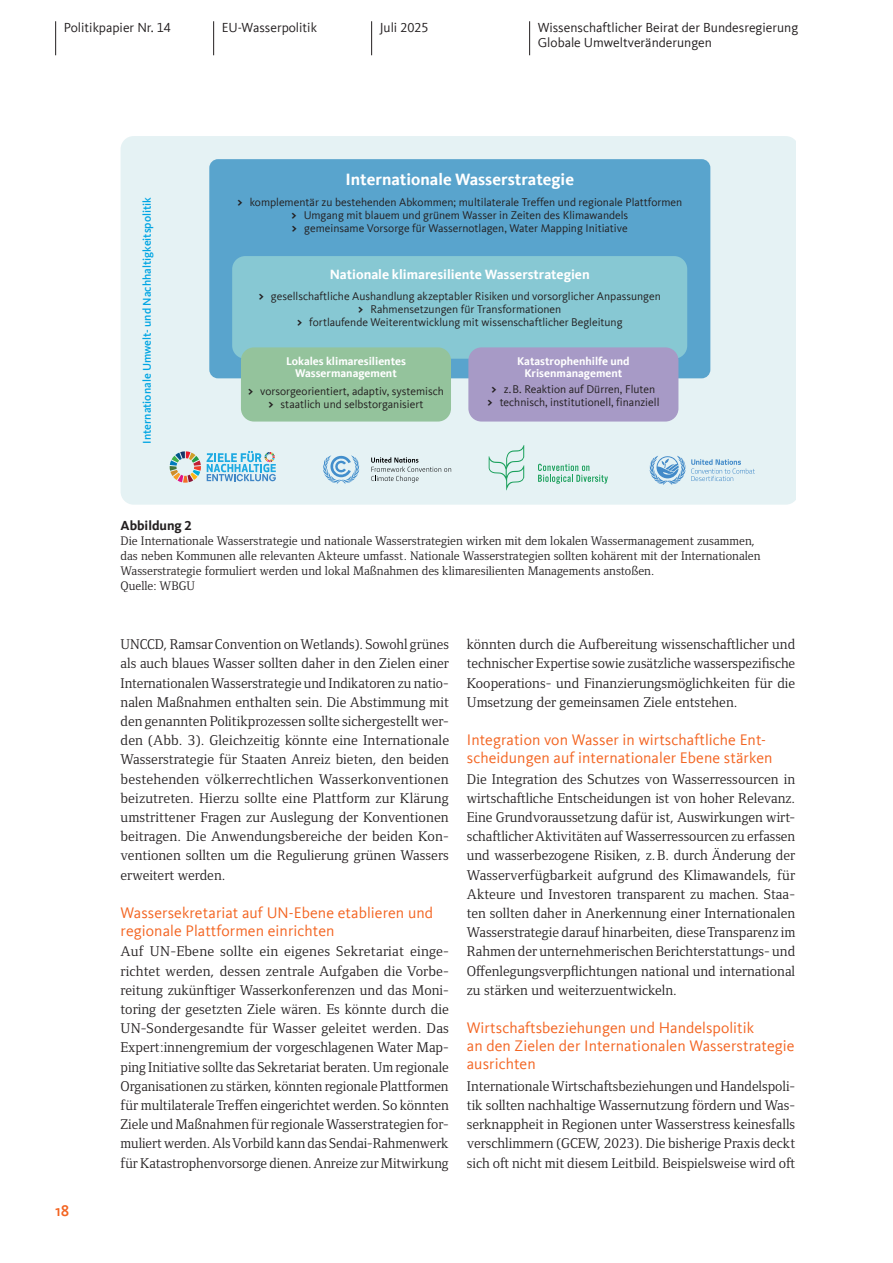
<style>
.page{position:relative;width:893px;height:1263px;background:#fff}
.page>*{position:absolute;margin:0;border:0;box-sizing:border-box;transform-origin:0 0}
.t1{font:700 16.8px "Kievit Offc";color:#fff}
.t2{font:500 16.2px "Kievit Sc Offc";color:#f36421}
.t3{font:15.75px/18px "Kievit Offc";letter-spacing:.005em;color:#f36421}
.t4{font:14.55px/19.2px "Foundry Form Serif";color:#231f20;text-align:justify}
.t5{font:700 13.8px "Kievit Offc";color:#fff}
.t6{font:13.5px/15.8px "Kievit Offc";color:#231f20}
.t7{font:700 13.5px "Kievit Offc";color:#231f20}
.t8{font:12.75px/15px "Foundry Form Serif";color:#231f20}
.t9{font:11.55px/13px "Kievit Offc";color:#231f20;text-align:center}
.t10{font:700 11.55px/12.3px "Kievit Offc";color:#fff;text-align:center}
.t11{font:500 11.55px "Kievit Offc";color:#00a5e3}
.s1{font-weight:700;font-size:13.05px}
</style>
<div class="page">
<div style="left:121px;top:136px;width:674px;height:369px;background:#e5f2f4"></div>
<div style="left:209px;top:159px;width:501px;height:219px;background:#59a4cd;border-radius:9px"></div>
<div style="left:232px;top:256px;width:455px;height:103px;background:#87c8d3;border-radius:13px"></div>
<div style="left:241px;top:347px;width:210px;height:75px;background:#94c39c;border-radius:13px"></div>
<div style="left:468px;top:347px;width:210px;height:75px;background:#a79ac6;border-radius:13px"></div>
<svg style="left:649px;top:455px;width:106px;height:30px;background:#c2dbea"></svg>
<svg style="left:207px;top:451px;width:69px;height:30px;background:#9acfe6"></svg>
<svg style="left:170px;top:451px;width:31px;height:32px"></svg>
<svg style="left:323px;top:454px;width:36px;height:30px"></svg>
<svg style="left:371px;top:457px;width:80px;height:26px;background:#ccd7d9"></svg>
<svg style="left:489px;top:445px;width:35px;height:45px;background:#cce7e1"></svg>
<svg style="left:538px;top:464px;width:70px;height:20px"></svg>
<hr style="left:55px;top:21px;width:1px;height:34px;background:#231f20">
<hr style="left:213px;top:21px;width:1px;height:34px;background:#231f20">
<hr style="left:371px;top:21px;width:1px;height:34px;background:#231f20">
<hr style="left:529px;top:21px;width:1px;height:34px;background:#231f20">
<p class="t6" style="left:64px;top:19px;width:109px">Politikpapier Nr. 14</p>
<p class="t6" style="left:222px;top:19px;width:97px">EU-Wasserpolitik</p>
<p class="t6" style="left:380px;top:19px;width:50px">Juli 2025</p>
<p class="t6" style="left:538px;top:19px;width:262px">Wissenschaftlicher Beirat der Bundesregierung<br>Globale Umweltveränderungen</p>
<p class="t11" style="left:141px;top:444px;width:248px;rotate:-90deg">Internationale Umwelt- und Nachhaltigkeitspolitik</p>
<p class="t1" style="left:346px;top:170px;width:230px">Internationale Wasserstrategie</p>
<p class="t9" style="left:237px;top:196px;width:446px"><span class="s1">&gt;</span> komplementär zu bestehenden Abkommen; multilaterale Treffen und regionale Plattformen <span class="s1">&gt;</span> Umgang mit blauem und grünem Wasser in Zeiten des Klimawandels<br><span class="s1">&gt;</span> gemeinsame Vorsorge für Wassernotlagen, Water Mapping Initiative</p>
<p class="t5" style="left:330px;top:267px;width:262px">Nationale klimaresiliente Wasserstrategien</p>
<p class="t9" style="left:259px;top:290px;width:404px"><span class="s1">&gt;</span> gesellschaftliche Aushandlung akzeptabler Risiken und vorsorglicher Anpassungen <span class="s1">&gt;</span> Rahmensetzungen für Transformationen<br><span class="s1">&gt;</span> fortlaufende Weiterentwicklung mit wissenschaftlicher Begleitung</p>
<p class="t10" style="left:286px;top:355px;width:121px">Lokales klimaresilientes<br>Wassermanagement</p>
<p class="t9" style="left:248px;top:385px;width:197px"><span class="s1">&gt;</span> vorsorgeorientiert, adaptiv, systemisch <span class="s1">&gt;</span> staatlich und selbstorganisiert</p>
<p class="t10" style="left:517px;top:355px;width:114px">Katastrophenhilfe und<br>Krisenmanagement</p>
<p class="t9" style="left:487px;top:382px;width:174px"><span class="s1">&gt;</span> z.B. Reaktion auf Dürren, Fluten<br><span class="s1">&gt;</span> technisch, institutionell, finanziell</p>
<p class="t7" style="left:121px;top:518px;width:73px">Abbildung 2</p>
<p class="t8" style="left:121px;top:533px;width:641px">Die Internationale Wasserstrategie und nationale Wasserstrategien wirken mit dem lokalen Wassermanagement zusammen, das neben Kommunen alle relevanten Akteure umfasst. Nationale Wasserstrategien sollten kohärent mit der Internationalen Wasserstrategie formuliert werden und lokal Maßnahmen des klimaresilienten Managements anstoßen.<br>Quelle: WBGU</p>
<p class="t2" style="left:55px;top:1201px;width:16px">18</p>
<p class="t4" style="left:121px;top:635px;width:330px;text-align:left">UNCCD, Ramsar Convention on Wetlands). Sowohl grünes als auch blaues Wasser sollten daher in den Zielen einer Internationalen Wasserstrategie und Indikatoren zu natio&shy;nalen Maßnahmen enthalten sein. Die Abstimmung mit den genannten Politikprozessen sollte sichergestellt wer&shy;den (Abb. 3). Gleichzeitig könnte eine Internationale Wasserstrategie für Staaten Anreiz bieten, den beiden bestehenden völkerrechtlichen Wasserkonventionen beizutreten. Hierzu sollte eine Plattform zur Klärung umstrittener Fragen zur Auslegung der Konventionen beitragen. Die Anwendungsbereiche der beiden Kon&shy;ventionen sollten um die Regulierung grünen Wassers erweitert werden.</p>
<p class="t3" style="left:121px;top:904px;width:314px">Wassersekretariat auf UN-Ebene etablieren und regionale Plattformen einrichten</p>
<p class="t4" style="left:121px;top:942px;width:330px">Auf UN-Ebene sollte ein eigenes Sekretariat einge&shy;richtet werden, dessen zentrale Aufgaben die Vorbe&shy;reitung zukünftiger Wasserkonferenzen und das Moni&shy;toring der gesetzten Ziele wären. Es könnte durch die UN-Sondergesandte für Wasser geleitet werden. Das Expert:innengremium der vorgeschlagenen Water Map&shy;ping Initiative sollte das Sekretariat beraten. Um regionale Organisationen zu stärken, könnten regionale Plattformen für multilaterale Treffen eingerichtet werden. So könnten Ziele und Maßnahmen für regionale Wasserstrategien for&shy;muliert werden. Als Vorbild kann das Sendai-Rahmenwerk für Katastrophenvorsorge dienen. Anreize zur Mitwirkung</p>
<p class="t4" style="left:467px;top:635px;width:330px">könnten durch die Aufbereitung wissenschaftlicher und technischer Expertise sowie zusätzliche wasserspezifische Kooperations- und Finanzierungsmöglichkeiten für die Umsetzung der gemeinsamen Ziele entstehen.</p>
<p class="t3" style="left:467px;top:731px;width:307px">Integration von Wasser in wirtschaftliche Ent&shy;scheidungen auf internationaler Ebene stärken</p>
<p class="t4" style="left:467px;top:769px;width:330px">Die Integration des Schutzes von Wasserressourcen in wirtschaftliche Entscheidungen ist von hoher Relevanz.<br>Eine Grundvoraussetzung dafür ist, Auswirkungen wirt&shy;schaftlicher Aktivitäten auf Wasserressourcen zu erfassen und wasserbezogene Risiken, z.B. durch Änderung der Wasserverfügbarkeit aufgrund des Klimawandels, für Akteure und Investoren transparent zu machen. Staa&shy;ten sollten daher in Anerkennung einer Internationalen Wasserstrategie darauf hinarbeiten, diese Transparenz im Rahmen der unternehmerischen Berichterstattungs- und Offenlegungsverpflichtungen national und international zu stärken und weiterzuentwickeln.</p>
<p class="t3" style="left:467px;top:1019px;width:329px">Wirtschaftsbeziehungen und Handelspolitik<br>an den Zielen der Internationalen Wasserstrategie ausrichten</p>
<p class="t4" style="left:467px;top:1076px;width:330px">Internationale Wirtschaftsbeziehungen und Handelspoli&shy;tik sollten nachhaltige Wassernutzung fördern und Was&shy;serknappheit in Regionen unter Wasserstress keinesfalls verschlimmern (GCEW, 2023). Die bisherige Praxis deckt sich oft nicht mit diesem Leitbild. Beispielsweise wird oft</p>
</div>
